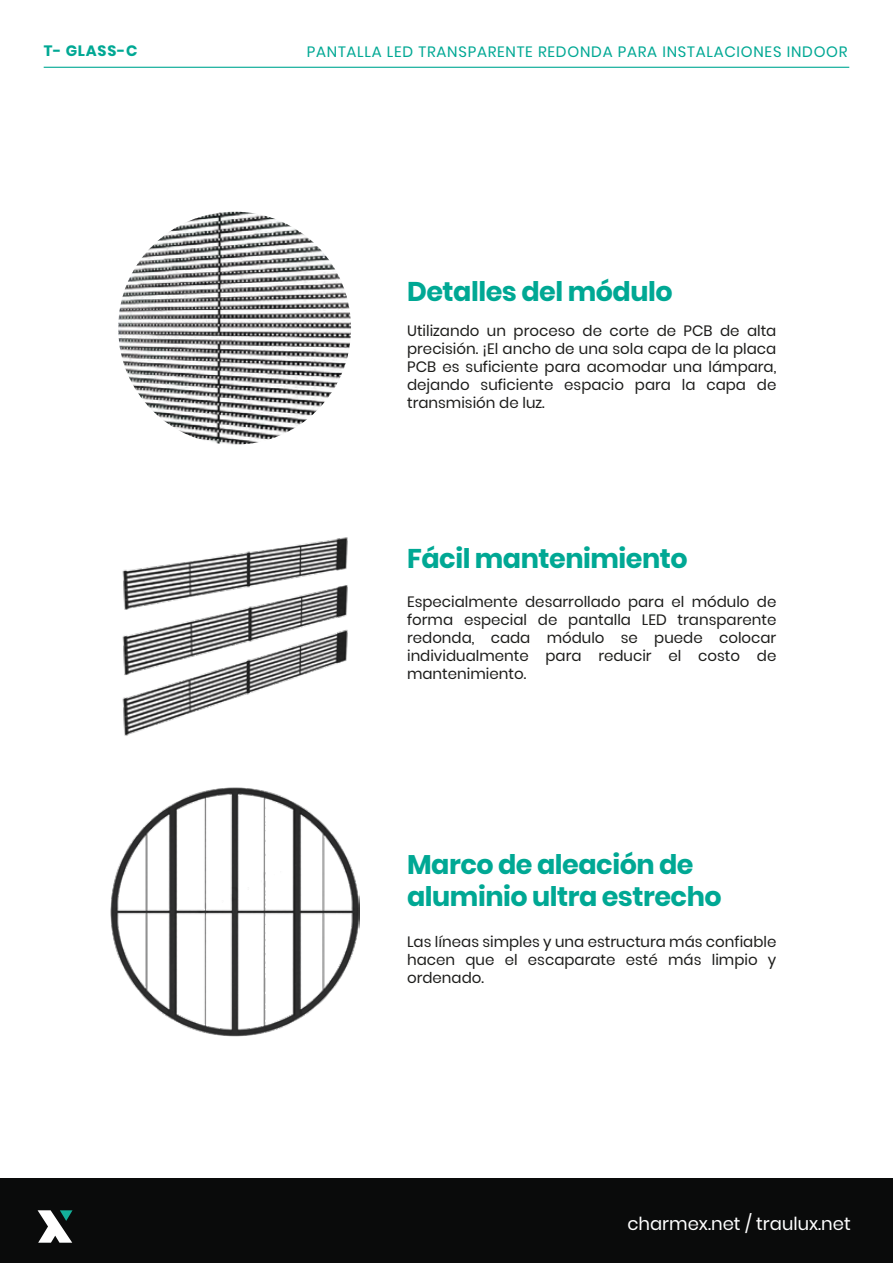
<style>
.page{position:relative;width:893px;height:1263px;background:#fff}
.page>*{position:absolute;margin:0;border:0;box-sizing:border-box;transform-origin:0 0}
.t1{font:700 27px/32.4px "Poppins";letter-spacing:-.02em;color:#00a894}
.t2{font:18px "Poppins";color:#fff}
.t3{font:15px/18px "Poppins";color:#1d1d1b;text-align:justify}
.t4{font:15px "Poppins";letter-spacing:.05em;color:#00a894}
.t5{font:700 15px "Poppins";letter-spacing:.05em;color:#00a894}
</style>
<div class="page">
<div style="left:0;top:1179px;width:893px;height:84px;background:#0a0b0b"></div>
<svg style="left:38px;top:1210px;width:35px;height:33px"></svg>
<img style="left:118px;top:212px;width:233px;height:233px;border-radius:116px">
<img style="left:110px;top:787px;width:250px;height:250px">
<img style="left:122px;top:537px;width:226px;height:199px">
<hr style="left:44px;top:67px;width:805px;height:1px;background:#00a894">
<p class="t5" style="left:44px;top:42px;width:95px">T- GLASS-C</p>
<p class="t4" style="left:307px;top:43px;width:542px">PANTALLA LED TRANSPARENTE REDONDA PARA INSTALACIONES INDOOR</p>
<h1 class="t1" style="left:407px;top:276px;width:267px">Detalles del módulo</h1>
<p class="t3" style="left:407px;top:321px;width:371px">Utilizando un proceso de corte de PCB de alta precisión. ¡El ancho de una sola capa de la placa PCB es suficiente para acomodar una lámpara, dejando suficiente espacio para la capa de transmisión de luz.</p>
<h1 class="t1" style="left:407px;top:542px;width:282px">Fácil mantenimiento</h1>
<p class="t3" style="left:407px;top:593px;width:371px">Especialmente desarrollado para el módulo de forma especial de pantalla LED transparente redonda, cada módulo se puede colocar individualmente para reducir el costo de mantenimiento.</p>
<h1 class="t1" style="left:407px;top:848px;width:316px">Marco de aleación de aluminio ultra estrecho</h1>
<p class="t3" style="left:407px;top:932px;width:371px">Las líneas simples y una estructura más confiable hacen que el escaparate esté más limpio y ordenado.</p>
<p class="t2" style="left:627px;top:1213px;width:225px">charmex.net / traulux.net</p>
</div>
